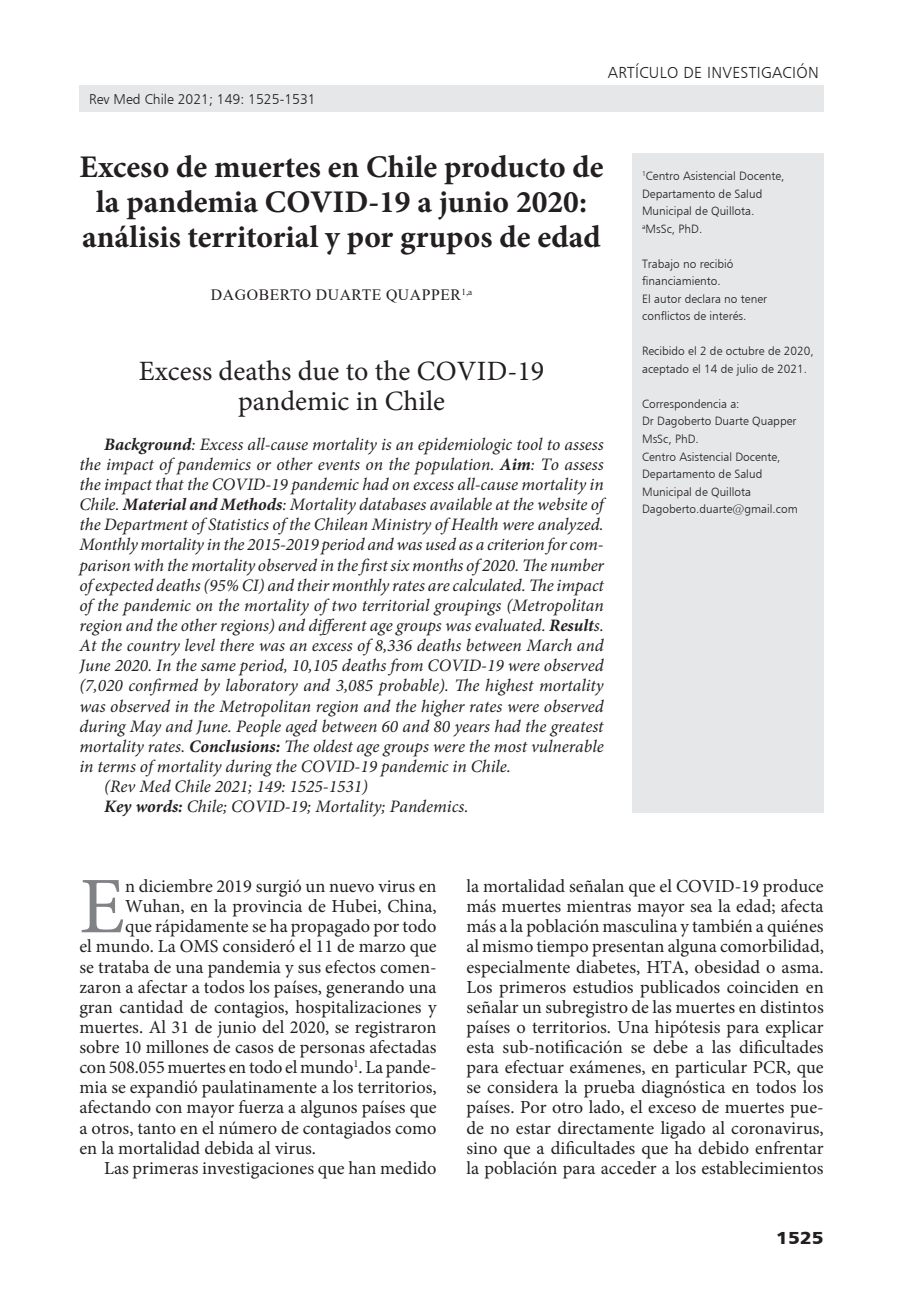
<style>
.page{position:relative;width:918px;height:1315px;background:#fff}
.page>*{position:absolute;margin:0;border:0;box-sizing:border-box;transform-origin:0 0}
.t1{font:80.33px "Minion Pro";color:#808285}
.t2{font:700 31.5px/35px "Minion Pro";color:#231f20;text-align:center}
.t3{font:28px/29.8px "Minion Pro";color:#231f20;text-align:center}
.t4{font:18.38px/20.1px "Minion Pro";color:#231f20;text-align:justify}
.t5{font:italic 17.5px "Minion Pro";color:#231f20}
.t6{font:17.5px "Humanist 777 BT Black B";color:#231f20;scale:1.1 1}
.t7{font:15.75px "Times New Roman";letter-spacing:.035em;color:#231f20}
.t8{font:15.75px "Humanist 777 BT Light B";letter-spacing:.02em;color:#231f20}
.t9{font:14px "Humanist 777 BT Light B";color:#231f20}
.t10{font:11.9px/17.5px "Humanist 777 BT Light B";color:#231f20}
.s1{font-weight:700}
</style>
<div class="page">
<div style="left:79px;top:85px;width:744px;height:26px;background:#e6e7e9"></div>
<div style="left:632px;top:154px;width:191px;height:659px;background:#e6e7e9"></div>
<p class="t9" style="left:89px;top:90px;width:228px">Rev Med Chile 2021; 149: 1525-1531</p>
<p class="t8" style="left:608px;top:63px;width:212px">ARTÍCULO DE INVESTIGACIÓN</p>
<h2 class="t2" style="left:79px;top:149px;width:526px">Exceso de muertes en Chile producto de la pandemia COVID-19 a junio 2020: análisis territorial y por grupos de edad</h2>
<p class="t7" style="left:211px;top:284px;width:263px">DAGOBERTO DUARTE QUAPPER<sup>1,a</sup></p>
<h3 class="t3" style="left:139px;top:356px;width:407px">Excess deaths due to the COVID-19 pandemic in Chile</h3>
<p class="t5" style="left:104px;top:432px;width:501px"><span class="s1">Background</span>: Excess all-cause mortality is an epidemiologic tool to assess</p>
<p class="t5" style="left:79px;top:452px;width:526px">the impact of pandemics or other events on the population. <span class="s1">Aim</span>: To assess</p>
<p class="t5" style="left:79px;top:472px;width:526px">the impact that the COVID-19 pandemic had on excess all-cause mortality in</p>
<p class="t5" style="left:79px;top:493px;width:526px">Chile. <span class="s1">Material and Methods</span>: Mortality databases available at the website of</p>
<p class="t5" style="left:79px;top:513px;width:526px">the Department of Statistics of the Chilean Ministry of Health were analyzed.</p>
<p class="t5" style="left:79px;top:533px;width:526px">Monthly mortality in the 2015-2019 period and was used as a criterion for com-</p>
<p class="t5" style="left:79px;top:553px;width:526px">parison with the mortality observed in the first six months of 2020. The number</p>
<p class="t5" style="left:79px;top:573px;width:526px">of expected deaths (95% CI) and their monthly rates are calculated. The impact</p>
<p class="t5" style="left:79px;top:593px;width:526px">of the pandemic on the mortality of two territorial groupings (Metropolitan</p>
<p class="t5" style="left:79px;top:613px;width:526px">region and the other regions) and different age groups was evaluated. <span class="s1">Result</span>s.</p>
<p class="t5" style="left:79px;top:633px;width:526px">At the country level there was an excess of 8,336 deaths between March and</p>
<p class="t5" style="left:79px;top:654px;width:526px">June 2020. In the same period, 10,105 deaths from COVID-19 were observed</p>
<p class="t5" style="left:79px;top:674px;width:526px">(7,020 confirmed by laboratory and 3,085 probable). The highest mortality</p>
<p class="t5" style="left:79px;top:694px;width:526px">was observed in the Metropolitan region and the higher rates were observed</p>
<p class="t5" style="left:79px;top:714px;width:526px">during May and June. People aged between 60 and 80 years had the greatest</p>
<p class="t5" style="left:79px;top:734px;width:526px">mortality rates. <span class="s1">Conclusions:</span> The oldest age groups were the most vulnerable</p>
<p class="t5" style="left:79px;top:754px;width:433px">in terms of mortality during the COVID-19 pandemic in Chile.</p>
<p class="t5" style="left:104px;top:774px;width:265px">(Rev Med Chile 2021; 149: 1525-1531)</p>
<p class="t5" style="left:104px;top:794px;width:366px"><span class="s1">Key words:</span> Chile; COVID-19; Mortality; Pandemics.</p>
<p class="t10" style="left:642px;top:167px;width:144px"><sup>1</sup>Centro Asistencial Docente,<br>Departamento de Salud<br>Municipal de Quillota. <sup>a</sup>MsSc, PhD.</p>
<p class="t10" style="left:642px;top:255px;width:126px">Trabajo no recibió financiamiento.<br>El autor declara no tener conflictos de interés.</p>
<p class="t10" style="left:642px;top:342px;width:173px">Recibido el 2 de octubre de 2020, aceptado el 14 de julio de 2021.</p>
<p class="t10" style="left:642px;top:395px;width:157px">Correspondencia a:<br>Dr Dagoberto Duarte Quapper<br>MsSc, PhD.<br>Centro Asistencial Docente,<br>Departamento de Salud<br>Municipal de Quillota<br>Dagoberto.duarte@gmail.com</p>
<h1 class="t1" style="left:79px;top:853px;width:47px">E</h1>
<p class="t4" style="left:125px;top:876px;width:313px">n diciembre 2019 surgió un nuevo virus en</p>
<p class="t4" style="left:125px;top:896px;width:313px">Wuhan, en la provincia de Hubei, China,</p>
<p class="t4" style="left:125px;top:916px;width:313px">que rápidamente se ha propagado por todo</p>
<p class="t4" style="left:79px;top:936px;width:359px">el mundo. La OMS consideró el 11 de marzo que</p>
<p class="t4" style="left:79px;top:956px;width:359px">se trataba de una pandemia y sus efectos comen-</p>
<p class="t4" style="left:79px;top:976px;width:359px">zaron a afectar a todos los países, generando una</p>
<p class="t4" style="left:79px;top:997px;width:359px">gran cantidad de contagios, hospitalizaciones y</p>
<p class="t4" style="left:79px;top:1017px;width:359px">muertes. Al 31 de junio del 2020, se registraron</p>
<p class="t4" style="left:79px;top:1037px;width:359px">sobre 10 millones de casos de personas afectadas</p>
<p class="t4" style="left:79px;top:1057px;width:359px">con 508.055 muertes en todo el mundo<sup>1</sup>. La pande-</p>
<p class="t4" style="left:79px;top:1077px;width:359px">mia se expandió paulatinamente a los territorios,</p>
<p class="t4" style="left:79px;top:1097px;width:359px">afectando con mayor fuerza a algunos países que</p>
<p class="t4" style="left:79px;top:1117px;width:359px">a otros, tanto en el número de contagiados como</p>
<p class="t4" style="left:79px;top:1137px;width:238px">en la mortalidad debida al virus.</p>
<p class="t4" style="left:104px;top:1158px;width:334px">Las primeras investigaciones que han medido</p>
<p class="t4" style="left:466px;top:876px;width:359px">la mortalidad señalan que el COVID-19 produce más muertes mientras mayor sea la edad; afecta más a la población masculina y también a quiénes al mismo tiempo presentan alguna comorbilidad, especialmente diabetes, HTA, obesidad o asma.<br>Los primeros estudios publicados coinciden en señalar un subregistro de las muertes en distintos países o territorios. Una hipótesis para explicar esta sub-notificación se debe a las dificultades para efectuar exámenes, en particular PCR, que se considera la prueba diagnóstica en todos los países. Por otro lado, el exceso de muertes pue&shy;de no estar directamente ligado al coronavirus, sino que a dificultades que ha debido enfrentar la población para acceder a los establecimientos</p>
<p class="t6" style="left:776px;top:1226px;width:45px">1525</p>
</div>
